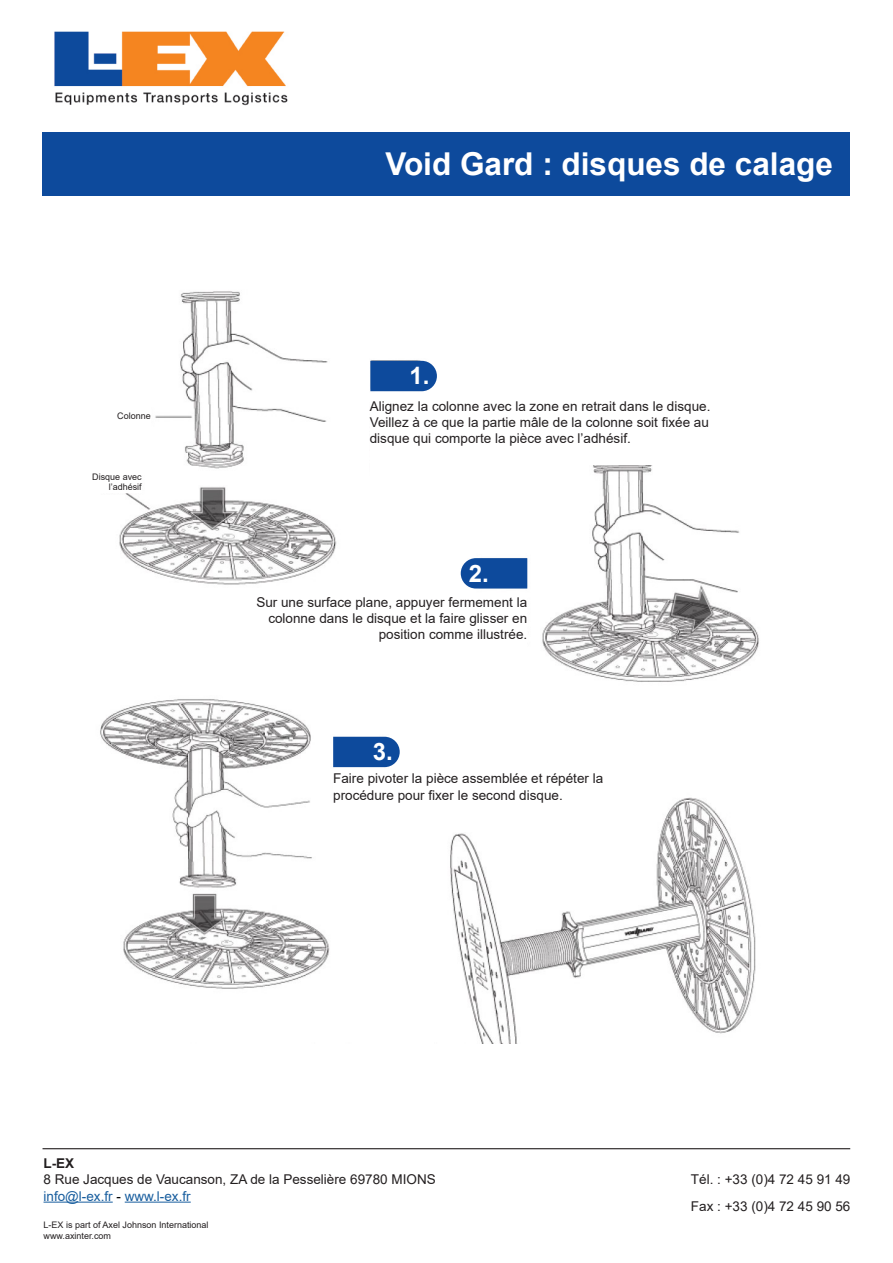
<style>
.page{position:relative;width:893px;height:1263px;background:#fff}
.page>*{position:absolute;margin:0;border:0;box-sizing:border-box;transform-origin:0 0}
.t1{font:700 31.5px "Arial";color:#fff}
.t2{font:700 24px "Arial";color:#fff}
.t3{font:13.5px/16.2px "Arial";color:#231f20;text-align:justify}
.t4{font:13.5px "Arial";color:#175d9e}
.t5{font:700 13.5px "Arial";color:#231f20}
.t6{font:9px/10.8px "Arial";color:#231f20;text-align:right}
.s1{color:#000}
</style>
<div class="page">
<div style="left:43px;top:132px;width:807px;height:64px;background:#0d4a9c"></div>
<hr style="left:44px;top:1201px;width:69px;height:1px;background:#175d9e">
<hr style="left:125px;top:1201px;width:66px;height:1px;background:#175d9e">
<hr style="left:43px;top:1148px;width:807px;height:1px;background:#231f20">
<img style="left:54px;top:31px;width:234px;height:75px">
<img style="left:100px;top:291px;width:659px;height:752px">
<svg style="left:370px;top:361px;width:67px;height:30px;background:#1953a1"></svg>
<svg style="left:333px;top:737px;width:67px;height:30px;background:#1a53a1"></svg>
<svg style="left:461px;top:558px;width:66px;height:30px;background:#1852a0"></svg>
<div style="left:509px;top:254px;width:266px;height:80px;background:#fff"></div>
<div style="left:370px;top:401px;width:344px;height:64px;background:#fff"></div>
<div style="left:253px;top:597px;width:274px;height:67px;background:#fff"></div>
<div style="left:333px;top:773px;width:290px;height:55px;background:#fff"></div>
<div style="left:370px;top:454px;width:178px;height:46px;background:#fff"></div>
<div style="left:99px;top:402px;width:52px;height:30px;background:#fff"></div>
<div style="left:72px;top:462px;width:70px;height:30px;background:#fff"></div>
<p class="t1" style="left:385px;top:142px;width:449px">Void Gard : disques de calage</p>
<p class="t6" style="left:117px;top:410px;width:35px">Colonne</p>
<p class="t6" style="left:92px;top:471px;width:51px">Disque avec l’adhésif</p>
<p class="t2" style="left:409px;top:358px;width:22px">1.</p>
<p class="t3" style="left:370px;top:398px;width:342px">Alignez la colonne avec la zone en retrait dans le disque.<br>Veillez à ce que la partie mâle de la colonne soit fixée au disque qui comporte la pièce avec l’adhésif.</p>
<p class="t2" style="left:469px;top:557px;width:22px">2.</p>
<p class="t3" style="left:256px;top:594px;width:272px;text-align:right">Sur une surface plane, appuyer fermement la colonne dans le disque et la faire glisser en position comme illustrée.</p>
<p class="t2" style="left:373px;top:734px;width:22px">3.</p>
<p class="t3" style="left:333px;top:770px;width:272px">Faire pivoter la pièce assemblée et répéter la procédure pour fixer le second disque.</p>
<p class="t5" style="left:44px;top:1154px;width:32px">L-EX</p>
<p class="t3" style="left:44px;top:1171px;width:394px">8 Rue Jacques de Vaucanson, ZA de la Pesselière 69780 MIONS</p>
<p class="t4" style="left:44px;top:1187px;width:149px">info@l-ex.fr <span class="s1">-</span> www.l-ex.fr</p>
<p class="t6" style="left:44px;top:1219px;width:167px">L-EX is part of Axel Johnson International</p>
<p class="t6" style="left:44px;top:1230px;width:69px">www.axinter.com</p>
<p class="t3" style="left:691px;top:1171px;width:161px">Tél. : +33 (0)4 72 45 91 49</p>
<p class="t3" style="left:691px;top:1198px;width:161px">Fax : +33 (0)4 72 45 90 56</p>
</div>
